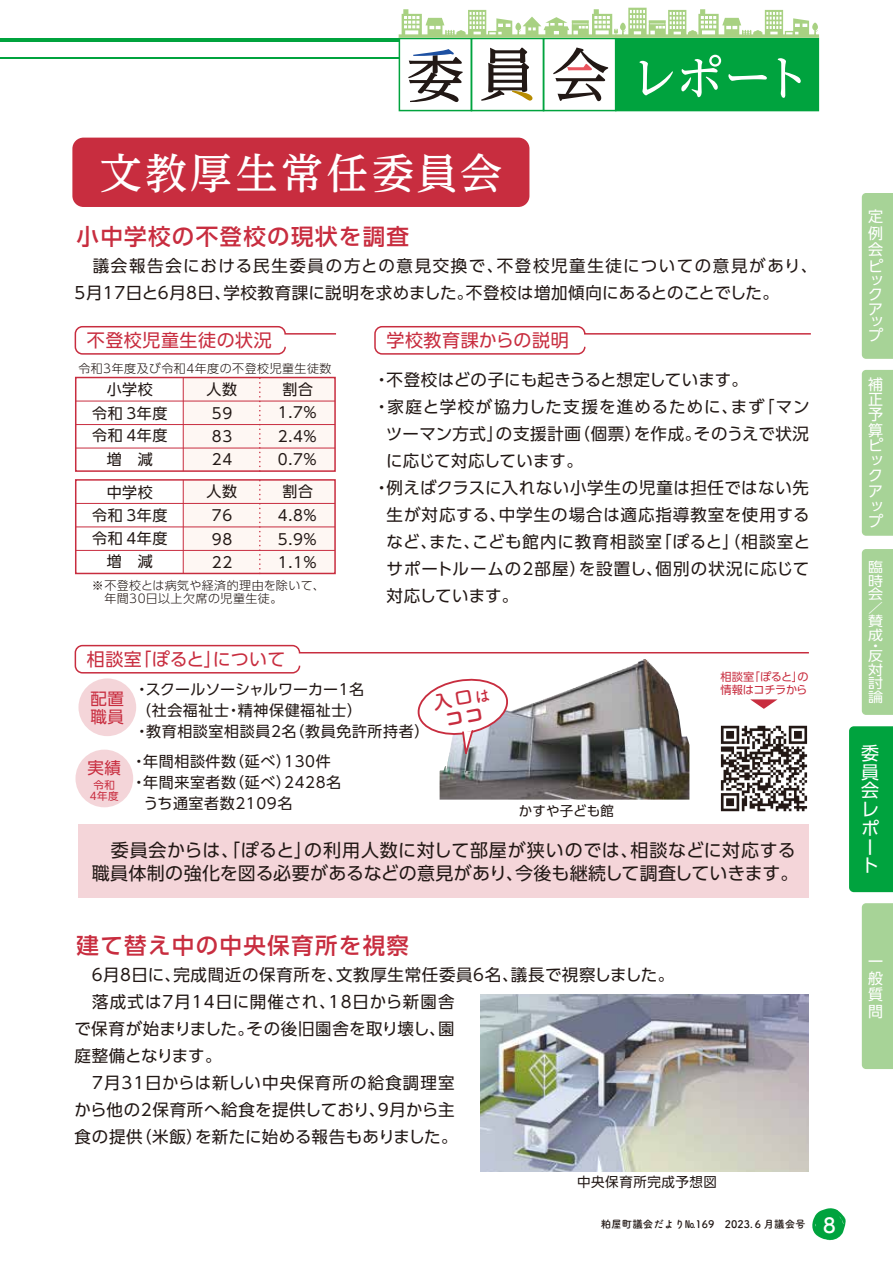
<style>
.page{position:relative;width:893px;height:1263px;background:#fff}
.page>*{position:absolute;margin:0;border:0;box-sizing:border-box;transform-origin:0 0}
.t1{font:500 42px "UD Reimin Pr 6";letter-spacing:.08em;color:#fff}
.t2{font:500 22.5px "UD Shin Go Pr 6";letter-spacing:.06em;color:#c82d3f}
.t3{font:18px/22.5px "UD Shin Go Pro";letter-spacing:.02em;color:#221815}
.t4{font:18px "UD Shin Go Pro";letter-spacing:.03em;color:#c82d3f}
.t5{font:18px/18.8px "UD Shin Go Pr 6";color:#fff}
.t6{font:16.5px/27px "UD Shin Go Pro";letter-spacing:.04em;color:#221815}
.t7{font:16.5px "UD Shin Go Pro";letter-spacing:.07em;color:#221815}
.t8{font:16.5px "UD Shin Go Pro";letter-spacing:.06em;color:#221815}
.t9{font:16.5px "UD Shin Go Pro";letter-spacing:.005em;color:#221815}
.t10{font:16.5px "UD Shin Go Pro";color:#221815}
.t11{font:16.5px/18px "UD Shin Go Pr 6";color:#c82d3f}
.t12{font:15px/23.2px "UD Shin Go Pro";letter-spacing:.04em;color:#221815;text-align:justify}
.t13{font:15px/15.3px "UD Shin Go Pr 6";color:#fff;text-align:justify}
.t14{font:13.5px/13.5px "UD Shin Go Pr 6";color:#fff;text-align:justify;scale:1.11 1}
.t15{font:13.5px "UD Shin Go Pr 6";letter-spacing:.04em;color:#221815}
.t16{font:13.5px "UD Shin Go Pr 6";letter-spacing:.005em;color:#221815}
.t17{font:300 12px/13.5px "UD Shin Go Pro";letter-spacing:.04em;color:#221815}
.t18{font:11.25px/13.5px "UD Shin Go Pro";letter-spacing:-.025em;color:#c82d3f}
.t19{font:10.5px "Tsuku A Rd Gothic Std B";color:#221815}
.t20{font:10.5px/10.5px "UD Shin Go Pr 6";color:#c82d3f;text-align:center}
.s1{font-size:21px;color:#fff}
</style>
<div class="page">
<hr style="left:0;top:38px;width:399px;height:4px;background:#00a33e">
<hr style="left:0;top:57px;width:399px;height:1px;background:#00a33e">
<div style="left:79px;top:824px;width:730px;height:74px;background:#f4d5d9"></div>
<svg style="left:812px;top:1208px;width:34px;height:33px"></svg>
<div style="left:849px;top:726px;width:44px;height:166px;background:#00a33e"></div>
<div style="left:862px;top:193px;width:31px;height:166px;background:#a7d397"></div>
<div style="left:862px;top:903px;width:31px;height:166px;background:#a7d397"></div>
<div style="left:862px;top:370px;width:31px;height:166px;background:#a7d397"></div>
<div style="left:862px;top:549px;width:31px;height:166px;background:#a7d397"></div>
<div style="left:72px;top:138px;width:457px;height:69px;background:#c82d3f;border-radius:11px"></div>
<img style="left:440px;top:659px;width:249px;height:141px">
<div style="left:615px;top:38px;width:204px;height:73px;background:#00a33e"></div>
<svg style="left:408px;top:49px;width:55px;height:53px"></svg>
<svg style="left:640px;top:61px;width:33px;height:34px"></svg>
<svg style="left:728px;top:74px;width:39px;height:7px"></svg>
<svg style="left:481px;top:48px;width:51px;height:53px"></svg>
<svg style="left:553px;top:47px;width:55px;height:54px"></svg>
<svg style="left:681px;top:55px;width:40px;height:42px"></svg>
<svg style="left:778px;top:58px;width:23px;height:40px"></svg>
<div style="left:399px;top:38px;width:73px;height:73px;border:2px solid #00a33e"></div>
<div style="left:471px;top:38px;width:73px;height:73px;border:2px solid #00a33e"></div>
<div style="left:543px;top:38px;width:73px;height:73px;border:2px solid #00a33e"></div>
<svg style="left:399px;top:8px;width:420px;height:30px"></svg>
<img style="left:480px;top:994px;width:329px;height:177px">
<img style="left:720px;top:725px;width:88px;height:87px">
<div style="left:183px;top:378px;width:152px;height:93px;background:#fef7f3"></div>
<div style="left:75px;top:326px;width:211px;height:29px;border:2px solid #c82d3f;border-radius:7px"></div>
<div style="left:75px;top:645px;width:225px;height:28px;border:2px solid #c82d3f;border-radius:7px"></div>
<div style="left:374px;top:326px;width:211px;height:29px;border:2px solid #c82d3f;border-radius:7px"></div>
<div style="left:75px;top:377px;width:261px;height:95px;border:2px solid #c82d3f"></div>
<hr style="left:76px;top:401px;width:259px;height:1px;background:#c82d3f">
<hr style="left:76px;top:424px;width:259px;height:1px;background:#c82d3f">
<hr style="left:76px;top:448px;width:259px;height:1px;background:#c82d3f">
<hr style="left:183px;top:377px;width:1px;height:94px;background:#c82d3f">
<div style="left:183px;top:480px;width:152px;height:93px;background:#fef7f3"></div>
<div style="left:75px;top:479px;width:261px;height:95px;border:2px solid #c82d3f"></div>
<hr style="left:76px;top:503px;width:259px;height:1px;background:#c82d3f">
<hr style="left:76px;top:526px;width:259px;height:1px;background:#c82d3f">
<hr style="left:76px;top:550px;width:259px;height:1px;background:#c82d3f">
<hr style="left:183px;top:480px;width:1px;height:93px;background:#c82d3f">
<svg style="left:259px;top:378px;width:2px;height:93px"></svg>
<svg style="left:259px;top:481px;width:2px;height:92px"></svg>
<div style="left:78px;top:678px;width:58px;height:58px;background:#f4d5d9;border-radius:50%"></div>
<div style="left:75px;top:750px;width:58px;height:57px;background:#f4d5d9;border-radius:50%"></div>
<svg style="left:750px;top:699px;width:27px;height:10px"></svg>
<svg style="left:417px;top:674px;width:92px;height:88px"></svg>
<h1 class="t1" style="left:100px;top:139px;width:404px">文教厚生常任委員会</h1>
<h2 class="t2" style="left:76px;top:218px;width:334px">小中学校の不登校の現状を調査</h2>
<p class="t6" style="left:75px;top:251px;width:744px">　議会報告会における民生委員の方との意見交換で、不登校児童生徒についての意見があり、<br>5月17日と6月8日、学校教育課に説明を求めました。不登校は増加傾向にあるとのことでした。</p>
<p class="t4" style="left:87px;top:326px;width:186px">不登校児童生徒の状況</p>
<p class="t17" style="left:78px;top:361px;width:255px">令和3年度及び令和4年度の不登校児童生徒数</p>
<p class="t12" style="left:107px;top:377px;width:48px">小学校</p>
<p class="t12" style="left:206px;top:377px;width:32px">人数</p>
<p class="t12" style="left:282px;top:377px;width:32px">割合</p>
<p class="t12" style="left:92px;top:401px;width:77px">令和 3年度</p>
<p class="t12" style="left:92px;top:424px;width:77px;text-align:center">令和 4年度増　減</p>
<p class="t12" style="left:212px;top:401px;width:22px">59<br>83<br>24</p>
<p class="t12" style="left:278px;top:401px;width:40px">1.7% 2.4% 0.7%</p>
<p class="t12" style="left:107px;top:480px;width:48px">中学校</p>
<p class="t12" style="left:206px;top:480px;width:32px">人数</p>
<p class="t12" style="left:282px;top:480px;width:32px">割合</p>
<p class="t12" style="left:92px;top:503px;width:77px;text-align:center">令和 3年度令和 4年度増　減</p>
<p class="t12" style="left:212px;top:504px;width:22px">76<br>98<br>22</p>
<p class="t12" style="left:278px;top:504px;width:40px">4.8% 5.9% 1.1%</p>
<p class="t17" style="left:92px;top:578px;width:235px">※不登校とは病気や経済的理由を除いて、　年間30日以上欠席の児童生徒。</p>
<p class="t4" style="left:87px;top:645px;width:200px">相談室「ぽると」について</p>
<p class="t4" style="left:386px;top:326px;width:184px">学校教育課からの説明</p>
<p class="t9" style="left:374px;top:367px;width:376px">・不登校はどの子にも起きうると想定しています。</p>
<p class="t7" style="left:374px;top:394px;width:438px">・家庭と学校が協力した支援を進めるために、まず「マン</p>
<p class="t6" style="left:386px;top:420px;width:425px">ツーマン方式」の支援計画（個票）を作成。そのうえで状況</p>
<p class="t10" style="left:386px;top:448px;width:198px">に応じて対応しています。</p>
<p class="t6" style="left:374px;top:474px;width:437px">・例えばクラスに入れない小学生の児童は担任ではない先</p>
<p class="t8" style="left:387px;top:502px;width:425px">生が対応する、中学生の場合は適応指導教室を使用する</p>
<p class="t6" style="left:387px;top:528px;width:425px">など、また、こども館内に教育相談室「ぽると」（相談室と</p>
<p class="t6" style="left:387px;top:555px;width:424px">サポートルームの2部屋）を設置し、個別の状況に応じて</p>
<p class="t10" style="left:387px;top:583px;width:133px">対応しています。</p>
<p class="t18" style="left:720px;top:669px;width:90px">相談室「ぽると」の情報はコチラから</p>
<p class="t12" style="left:134px;top:679px;width:297px;line-height:21px;text-align:left">・スクールソーシャルワーカー1名　<br>（社会福祉士・精神保健福祉士）<br>・教育相談室相談員2名（教員免許所持者）</p>
<p class="t11" style="left:90px;top:690px;width:35px">配置職員</p>
<p class="t11" style="left:87px;top:758px;width:35px">実績</p>
<p class="t20" style="left:90px;top:780px;width:30px">令和<br>4年度</p>
<p class="t12" style="left:131px;top:749px;width:201px">・年間相談件数（延べ）130件</p>
<p class="t12" style="left:131px;top:770px;width:227px">・年間来室者数（延べ）2428名　</p>
<p class="t12" style="left:143px;top:791px;width:151px">うち通室者数2109名</p>
<p class="t3" style="left:92px;top:839px;width:708px">　委員会からは、「ぽると」の利用人数に対して部屋が狭いのでは、相談などに対応する職員体制の強化を図る必要があるなどの意見があり、今後も継続して調査していきます。</p>
<p class="t16" style="left:519px;top:800px;width:97px">かすや子ども館</p>
<h2 class="t2" style="left:76px;top:927px;width:334px">建て替え中の中央保育所を視察</h2>
<p class="t6" style="left:74px;top:960px;width:601px">　6月8日に、完成間近の保育所を、文教厚生常任委員6名、議長で視察しました。　落成式は7月14日に開催され、18日から新園舎<br>で保育が始まりました。その後旧園舎を取り壊し、園<br>庭整備となります。<br>　7月31日からは新しい中央保育所の給食調理室<br>から他の2保育所へ給食を提供しており、9月から主<br>食の提供（米飯）を新たに始める報告もありました。</p>
<p class="t15" style="left:577px;top:1170px;width:141px">中央保育所完成予想図</p>
<p class="t19" style="left:601px;top:1216px;width:236px">粕屋町議会だより№169　2023. 6 月議会号 <span class="s1">8</span></p>
<p class="t13" style="left:868px;top:208px;width:17px;line-height:16.5px">定例会ピ</p>
<p class="t13" style="left:868px;top:272px;width:16px;line-height:14.5px">ックア</p>
<p class="t13" style="left:868px;top:314px;width:17px;line-height:13.8px">ップ</p>
<p class="t13" style="left:868px;top:376px;width:17px;text-align:left">補正予算ピックアップ</p>
<p class="t14" style="left:868px;top:560px;width:15px">臨時会／賛成</p>
<p class="t14" style="left:868px;top:640px;width:15px;line-height:10.8px">・反</p>
<p class="t14" style="left:868px;top:663px;width:15px">対討論</p>
<p class="t5" style="left:861px;top:743px;width:19px">委員会レポート</p>
<p class="t13" style="left:868px;top:953px;width:16px;line-height:16.5px">一般質問</p>
</div>
